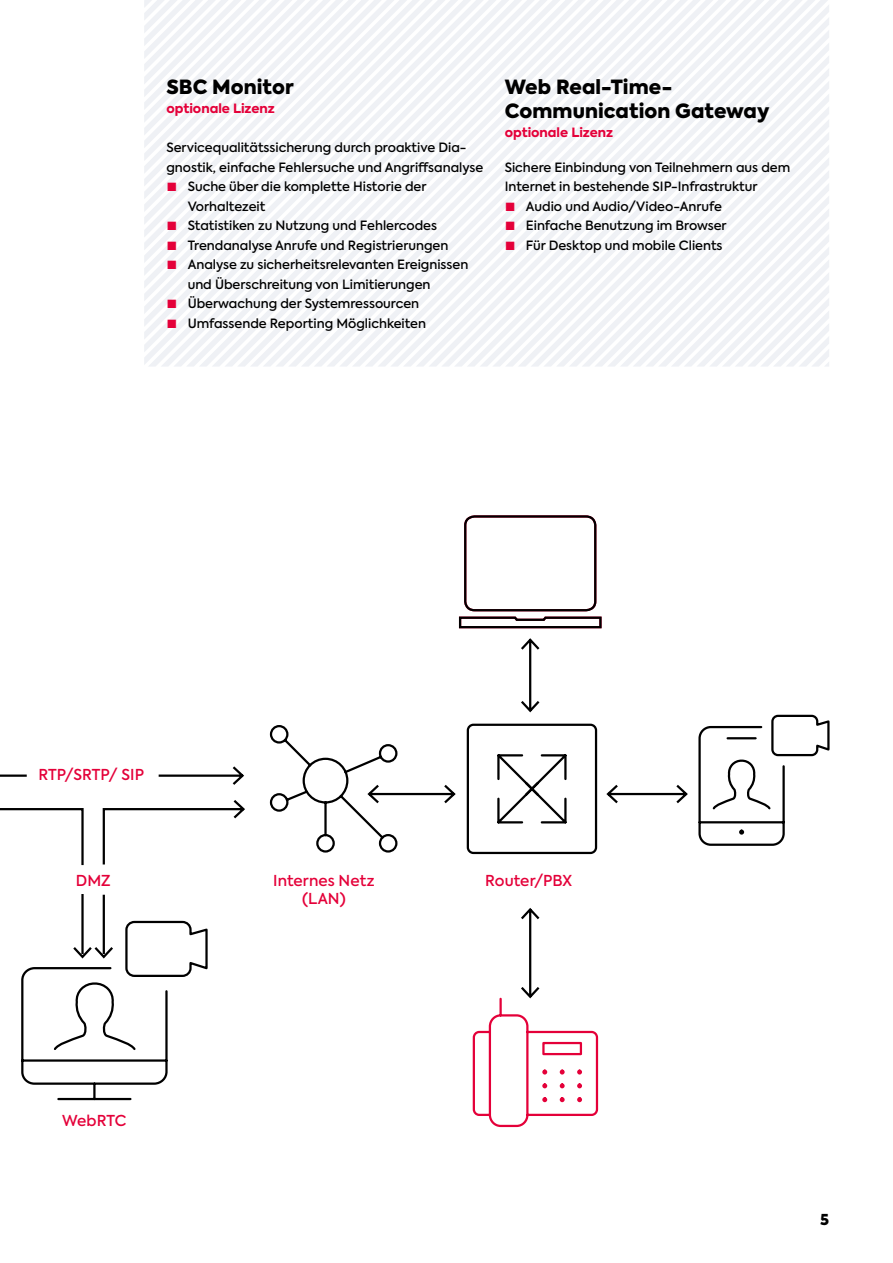
<style>
.page{position:relative;width:893px;height:1263px;background:#fff}
.page>*{position:absolute;margin:0;border:0;box-sizing:border-box;transform-origin:0 0}
.t1{font:900 19.5px/24px "Axiforma";letter-spacing:.005em;color:#000}
.t2{font:500 15px/18px "Axiforma";letter-spacing:.005em;color:#e40039;text-align:center}
.t3{font:900 15px "Axiforma";color:#000}
.t4{font:500 12.75px/19.5px "Axiforma";color:#000}
.t5{font:800 12.75px "Axiforma";color:#e40039}
.s1{font-family:"Arial";font-weight:700;font-size:18px;color:#e40039}
</style>
<div class="page">
<svg style="left:144px;top:0;width:685px;height:366px"></svg>
<svg style="left:269px;top:714px;width:561px;height:139px"></svg>
<svg style="left:366px;top:638px;width:323px;height:358px"></svg>
<svg style="left:0;top:800px;width:245px;height:301px"></svg>
<svg style="left:0;top:766px;width:244px;height:19px"></svg>
<div style="left:464px;top:515px;width:132px;height:96px;border:2px solid #000;border-radius:9px"></div>
<svg style="left:458px;top:616px;width:144px;height:13px"></svg>
<svg style="left:472px;top:996px;width:127px;height:132px"></svg>
<h1 class="t1" style="left:166px;top:75px;width:129px">SBC Monitor</h1>
<p class="t5" style="left:166px;top:100px;width:110px">optionale Lizenz</p>
<p class="t4" style="left:166px;top:138px;width:318px">Servicequalitätssicherung durch proaktive Dia&shy;gnostik, einfache Fehlersuche und Angriffsanalyse</p>
<p class="t4" style="left:188px;top:177px;width:240px;text-indent:-21px"><span class="s1">■</span> Suche über die komplette Historie der<br>Vorhaltezeit</p>
<p class="t4" style="left:166px;top:216px;width:272px"><span class="s1">■</span> Statistiken zu Nutzung und Fehlercodes</p>
<p class="t4" style="left:166px;top:235px;width:284px"><span class="s1">■</span> Trendanalyse Anrufe und Registrierungen</p>
<p class="t4" style="left:188px;top:255px;width:282px;text-indent:-21px"><span class="s1">■</span> Analyse zu sicherheitsrelevanten Ereignissen und Überschreitung von Limitierungen</p>
<p class="t4" style="left:166px;top:294px;width:254px"><span class="s1">■</span> Überwachung der Systemressourcen</p>
<p class="t4" style="left:166px;top:313px;width:261px"><span class="s1">■</span> Umfassende Reporting Möglichkeiten</p>
<h1 class="t1" style="left:505px;top:75px;width:266px">Web Real-Time-<br>Communication Gateway</h1>
<p class="t5" style="left:505px;top:124px;width:110px">optionale Lizenz</p>
<p class="t4" style="left:505px;top:157px;width:287px">Sichere Einbindung von Teilnehmern aus dem<br>Internet in bestehende SIP-Infrastruktur</p>
<p class="t4" style="left:505px;top:196px;width:219px"><span class="s1">■</span> Audio und Audio/Video-Anrufe</p>
<p class="t4" style="left:505px;top:216px;width:224px"><span class="s1">■</span> Einfache Benutzung im Browser</p>
<p class="t4" style="left:505px;top:235px;width:219px"><span class="s1">■</span> Für Desktop und mobile Clients</p>
<p class="t2" style="left:38px;top:766px;width:107px">RTP/SRTP/ SIP</p>
<p class="t2" style="left:76px;top:872px;width:36px">DMZ</p>
<p class="t2" style="left:485px;top:872px;width:88px">Router/PBX</p>
<p class="t2" style="left:273px;top:872px;width:103px">Internes Netz (LAN)</p>
<p class="t2" style="left:62px;top:1111px;width:66px">WebRTC</p>
<p class="t3" style="left:820px;top:1209px;width:11px">5</p>
</div>
